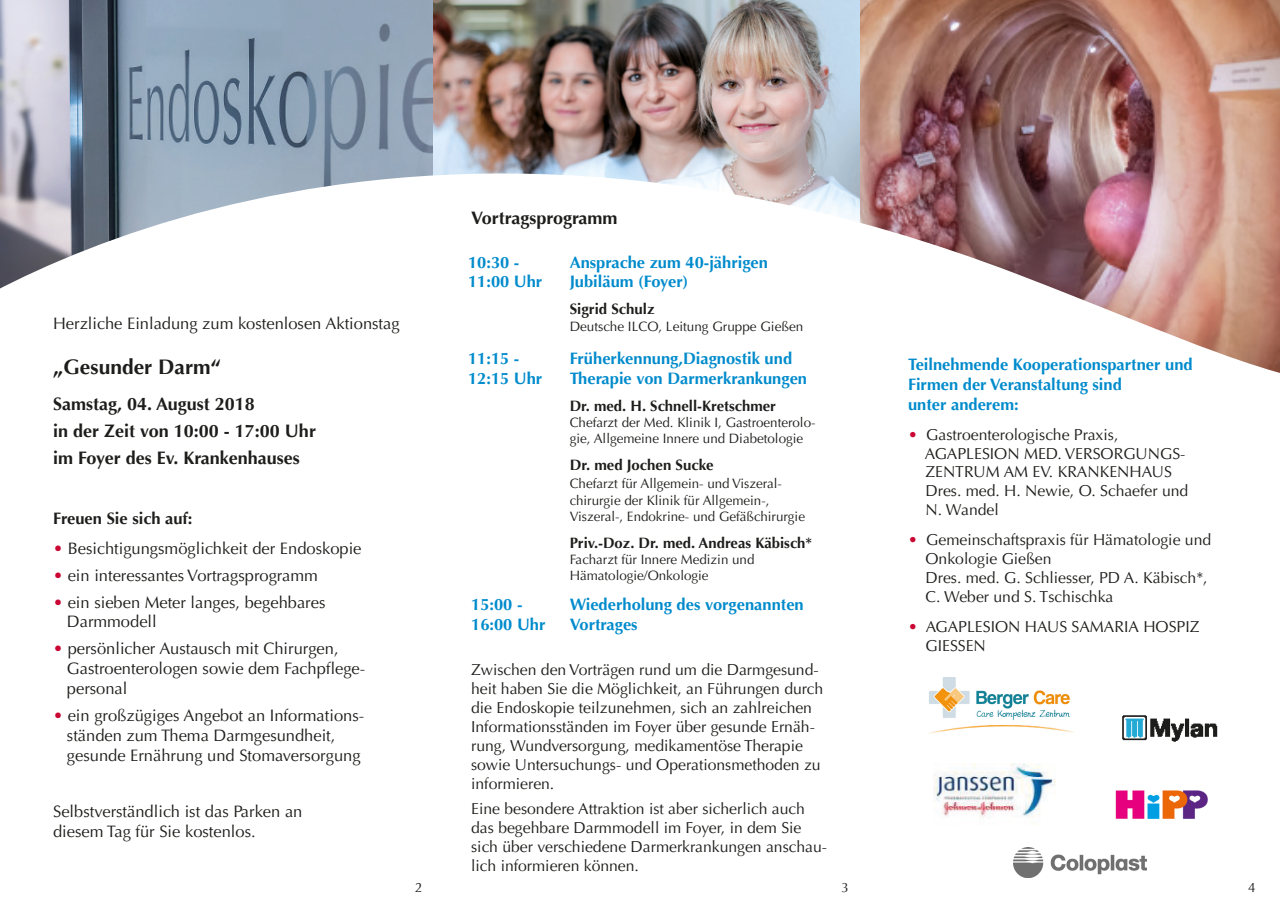
<style>
.page{position:relative;width:1280px;height:910px;background:#fff}
.page>*{position:absolute;margin:0;border:0;box-sizing:border-box;transform-origin:0 0}
.t1{font:700 21px "Optima LT";color:#1d1d1b}
.t2{font:700 18px/27px "Optima LT";color:#1d1d1b}
.t3{font:16.5px/19.8px "Optima LT";color:#1d1d1b}
.t4{font:700 16.5px/19.8px "Optima LT";color:#008bcc}
.t5{font:700 16.5px "Optima LT";color:#1d1d1b}
.t6{font:15.75px/18.9px "Optima LT";color:#1d1d1b}
.t7{font:700 15px "Optima LT";color:#1d1d1b}
.t8{font:13.5px/16.2px "Optima LT";color:#1d1d1b}
.s1{color:#ca0733}
</style>
<div class="page">
<img style="left:0;top:0;width:434px;height:129px">
<img style="left:860px;top:0;width:420px;height:129px">
<img style="left:434px;top:0;width:426px;height:129px">
<img style="left:0;top:129px;width:1280px;height:244px">
<img style="left:1013px;top:847px;width:133px;height:30px">
<img style="left:928px;top:678px;width:146px;height:56px">
<img style="left:1122px;top:715px;width:96px;height:27px">
<img style="left:1115px;top:790px;width:93px;height:29px">
<img style="left:933px;top:763px;width:123px;height:62px">
<p class="t3" style="left:53px;top:314px;width:348px">Herzliche Einladung zum kostenlosen Aktionstag</p>
<h1 class="t1" style="left:53px;top:355px;width:170px">„Gesunder Darm“</h1>
<p class="t2" style="left:53px;top:391px;width:264px">Samstag, 04. August 2018<br>in der Zeit von 10:00 - 17:00 Uhr im Foyer des Ev. Krankenhauses</p>
<p class="t5" style="left:53px;top:508px;width:141px">Freuen Sie sich auf:</p>
<p class="t3" style="left:53px;top:538px;width:310px"><span class="s1">•</span> Besichtigungsmöglichkeit der Endoskopie</p>
<p class="t3" style="left:53px;top:565px;width:266px"><span class="s1">•</span> ein interessantes Vortragsprogramm</p>
<p class="t3" style="left:67px;top:592px;width:260px;text-indent:-14px"><span class="s1">•</span> ein sieben Meter langes, begehbares<br>Darmmodell</p>
<p class="t3" style="left:67px;top:639px;width:300px;text-indent:-14px"><span class="s1">•</span> persönlicher Austausch mit Chirurgen,<br>Gastroenterologen sowie dem Fachpflege&shy;personal</p>
<p class="t3" style="left:67px;top:706px;width:299px;text-indent:-14px"><span class="s1">•</span> ein großzügiges Angebot an Informations&shy;ständen zum Thema Darmgesundheit, gesunde Ernährung und Stomaversorgung</p>
<p class="t3" style="left:53px;top:802px;width:251px">Selbstverständlich ist das Parken an diesem Tag für Sie kostenlos.</p>
<p class="t2" style="left:471px;top:205px;width:148px">Vortragsprogramm</p>
<p class="t4" style="left:468px;top:252px;width:76px">10:30 -<br>11:00 Uhr</p>
<p class="t4" style="left:570px;top:252px;width:200px">Ansprache zum 40-jährigen<br>Jubiläum (Foyer)</p>
<p class="t7" style="left:570px;top:301px;width:86px">Sigrid Schulz</p>
<p class="t8" style="left:570px;top:318px;width:235px">Deutsche ILCO, Leitung Gruppe Gießen</p>
<p class="t4" style="left:468px;top:349px;width:76px">11:15 -<br>12:15 Uhr</p>
<p class="t4" style="left:570px;top:349px;width:239px">Früherkennung,Diagnostik und<br>Therapie von Darmerkrankungen</p>
<p class="t7" style="left:570px;top:397px;width:208px">Dr. med. H. Schnell-Kretschmer</p>
<p class="t8" style="left:570px;top:415px;width:247px">Chefarzt der Med. Klinik I, Gastroenterolo&shy;gie, Allgemeine Innere und Diabetologie</p>
<p class="t7" style="left:570px;top:456px;width:146px">Dr. med Jochen Sucke</p>
<p class="t8" style="left:570px;top:476px;width:237px">Chefarzt für Allgemein- und Viszeral&shy;chirurgie der Klinik für Allgemein-,<br>Viszeral-, Endokrine- und Gefäßchirurgie</p>
<p class="t7" style="left:570px;top:534px;width:244px">Priv.-Doz. Dr. med. Andreas Käbisch*</p>
<p class="t8" style="left:570px;top:551px;width:186px">Facharzt für Innere Medizin und<br>Hämatologie/Onkologie</p>
<p class="t4" style="left:471px;top:595px;width:76px">15:00 -<br>16:00 Uhr</p>
<p class="t4" style="left:570px;top:595px;width:236px">Wiederholung des vorgenannten<br>Vortrages</p>
<p class="t6" style="left:471px;top:661px;width:354px">Zwischen den Vorträgen rund um die Darmgesund&shy;heit haben Sie die Möglichkeit, an Führungen durch die Endoskopie teilzunehmen, sich an zahlreichen Informationsständen im Foyer über gesunde Ernäh&shy;rung, Wundversorgung, medikamentöse Therapie sowie Untersuchungs- und Operationsmethoden zu informieren.</p>
<p class="t6" style="left:471px;top:800px;width:357px">Eine besondere Attraktion ist aber sicherlich auch das begehbare Darmmodell im Foyer, in dem Sie sich über verschiedene Darmerkrankungen anschau&shy;lich informieren können.</p>
<p class="t4" style="left:908px;top:355px;width:286px">Teilnehmende Kooperationspartner und<br>Firmen der Veranstaltung sind<br>unter anderem:</p>
<p class="t6" style="left:925px;top:425px;width:265px;text-indent:-17px"><span class="s1">•</span> Gastroenterologische Praxis,<br>AGAPLESION MED. VERSORGUNGS-<br>ZENTRUM AM EV. KRANKENHAUS<br>Dres. med. H. Newie, O. Schaefer und<br>N. Wandel</p>
<p class="t6" style="left:925px;top:531px;width:287px;text-indent:-18px"><span class="s1">•</span> Gemeinschaftspraxis für Hämatologie und<br>Onkologie Gießen<br>Dres. med. G. Schliesser, PD A. Käbisch*,<br>C. Weber und S. Tschischka</p>
<p class="t6" style="left:925px;top:617px;width:275px;text-indent:-18px"><span class="s1">•</span> AGAPLESION HAUS SAMARIA HOSPIZ<br>GIESSEN</p>
<p class="t8" style="left:415px;top:879px;width:9px">2</p>
<p class="t8" style="left:842px;top:879px;width:9px">3</p>
<p class="t8" style="left:1248px;top:879px;width:9px">4</p>
</div>
